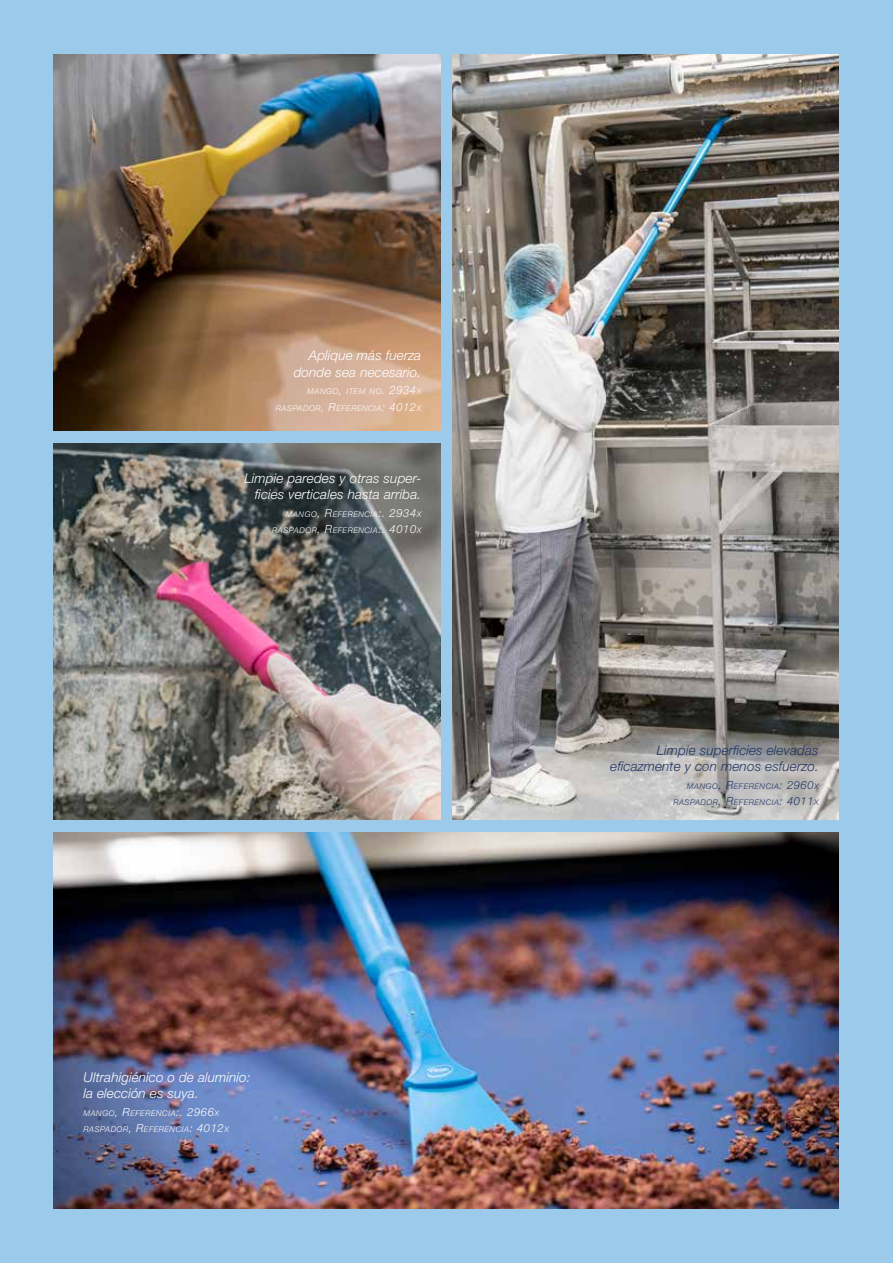
<style>
.page{position:relative;width:893px;height:1263px;background:#9bcaeb}
.page>*{position:absolute;margin:0;border:0;box-sizing:border-box;transform-origin:0 0}
.t1{font:italic 300 13.5px/16.2px "Helvetica Neue LT Std";letter-spacing:.01em;color:#fff;text-align:right}
.t2{font:italic 300 13.5px/16.2px "Helvetica Neue LT Std";letter-spacing:.01em;color:#213564;text-align:right}
.t3{font:italic 300 7.8px/16.2px "Helvetica Neue LT Std";letter-spacing:.07em;color:#fff;text-align:right}
.t4{font:italic 300 7.8px/16.2px "Helvetica Neue LT Std";letter-spacing:.07em;color:#213564;text-align:right}
.s1{font-size:11.25px}
</style>
<div class="page">
<img style="left:54px;top:832px;width:785px;height:377px">
<img style="left:54px;top:54px;width:386px;height:376px">
<img style="left:452px;top:54px;width:387px;height:766px">
<img style="left:54px;top:443px;width:386px;height:377px">
<h1 class="t1" style="left:294px;top:347px;width:129px">Aplique más fuerza donde sea necesario.</h1>
<p class="t3" style="left:276px;top:383px;width:147px">MANGO<span class="s1">,</span> ITEM NO<span class="s1">. 2934</span>X<br>RASPADOR<span class="s1">, R</span>EFERENCIA<span class="s1">: 4012</span>X</p>
<h1 class="t1" style="left:244px;top:470px;width:178px">Limpie paredes y otras super&shy;ficies verticales hasta arriba.</h1>
<p class="t3" style="left:272px;top:506px;width:151px">MANGO<span class="s1">, R</span>EFERENCIA<span class="s1">:. 2934</span>X<br>RASPADOR<span class="s1">, R</span>EFERENCIA<span class="s1">:. 4010</span>X</p>
<h1 class="t1" style="left:84px;top:1069px;width:169px;text-align:left">Ultrahigiénico o de aluminio: la elección es suya.</h1>
<p class="t3" style="left:84px;top:1105px;width:147px;text-align:left">MANGO<span class="s1">, R</span>EFERENCIA<span class="s1">:. 2966</span>X<br>RASPADOR<span class="s1">, R</span>EFERENCIA<span class="s1">: 4012</span>X</p>
<h1 class="t2" style="left:610px;top:742px;width:210px">Limpie superficies elevadas eficazmente y con menos esfuerzo.</h1>
<p class="t4" style="left:673px;top:778px;width:147px">MANGO<span class="s1">, R</span>EFERENCIA<span class="s1">: 2960</span>X<br>RASPADOR<span class="s1">, R</span>EFERENCIA<span class="s1">: 4011</span>X</p>
</div>
